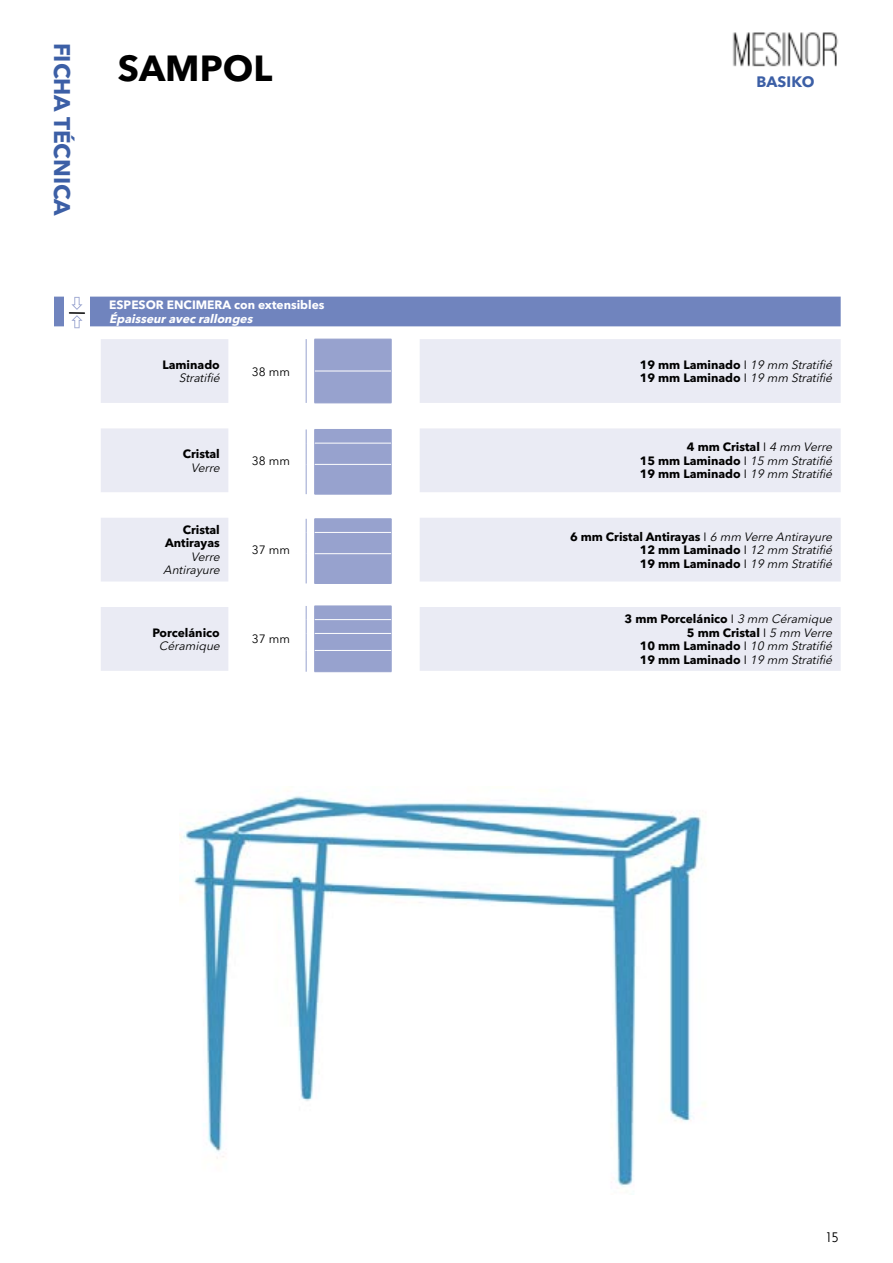
<style>
.page{position:relative;width:893px;height:1263px;background:#fff}
.page>*{position:absolute;margin:0;border:0;box-sizing:border-box;transform-origin:0 0}
.t1{font:700 36px "Avenir Next LT Pro";color:#000}
.t2{font:700 22.5px "Avenir Next LT Pro";color:#3c5fa6}
.t3{font:700 15px "Avenir Next LT Pro";letter-spacing:.01em;color:#3c5fa6}
.t4{font:600 15px "Josefin Sans";color:#000}
.t5{font:700 12px/13.5px "Avenir Next LT Pro";color:#000;text-align:right}
.t6{font:italic 12px/13.5px "Avenir Next LT Pro";color:#000}
.t7{font:700 12px "Avenir Next LT Pro";color:#fff}
.t8{font:italic 700 12px "Avenir Next LT Pro";color:#fff}
.t9{font:12px "Avenir Next LT Pro";color:#000}
.s1{font-weight:700;font-style:normal}
.s2{font-style:normal}
.s3{font-weight:400}
.s4{font-weight:400;font-style:italic}
</style>
<div class="page">
<img style="left:732px;top:32px;width:106px;height:35px">
<svg style="left:101px;top:339px;width:740px;height:332px;fill:#eaebf4"></svg>
<svg style="left:54px;top:297px;width:787px;height:31px;background:#7b8dc3"></svg>
<svg style="left:298px;top:339px;width:93px;height:64px"></svg>
<hr style="left:306px;top:339px;width:1px;height:32px;background:#97a2ce">
<hr style="left:314px;top:339px;width:77px;height:1px;background:#97a2ce">
<hr style="left:314px;top:339px;width:1px;height:32px;background:#97a2ce">
<hr style="left:391px;top:339px;width:1px;height:32px;background:#97a2ce">
<hr style="left:306px;top:371px;width:1px;height:32px;background:#97a2ce">
<hr style="left:314px;top:371px;width:1px;height:32px;background:#97a2ce">
<hr style="left:391px;top:371px;width:1px;height:32px;background:#97a2ce">
<hr style="left:314px;top:403px;width:77px;height:1px;background:#97a2ce">
<hr style="left:315px;top:371px;width:76px;height:1px;background:#fff">
<svg style="left:298px;top:429px;width:94px;height:65px"></svg>
<hr style="left:306px;top:464px;width:1px;height:30px;background:#97a2ce">
<hr style="left:314px;top:464px;width:1px;height:30px;background:#97a2ce">
<hr style="left:391px;top:464px;width:1px;height:30px;background:#97a2ce">
<hr style="left:314px;top:494px;width:77px;height:1px;background:#97a2ce">
<hr style="left:315px;top:443px;width:76px;height:1px;background:#fff">
<hr style="left:315px;top:464px;width:76px;height:1px;background:#fff">
<hr style="left:314px;top:518px;width:77px;height:1px;background:#97a2ce">
<svg style="left:298px;top:519px;width:94px;height:64px"></svg>
<hr style="left:314px;top:583px;width:77px;height:1px;background:#97a2ce">
<hr style="left:315px;top:532px;width:76px;height:1px;background:#fff">
<hr style="left:315px;top:553px;width:76px;height:1px;background:#fff">
<svg style="left:298px;top:606px;width:94px;height:66px"></svg>
<hr style="left:314px;top:671px;width:77px;height:1px;background:#97a2ce">
<hr style="left:315px;top:619px;width:76px;height:1px;background:#fff">
<hr style="left:315px;top:633px;width:76px;height:1px;background:#fff">
<hr style="left:315px;top:650px;width:76px;height:1px;background:#fff">
<img style="left:179px;top:796px;width:526px;height:391px">
<h2 class="t2" style="left:76px;top:43px;width:175px;rotate:90deg">FICHA TÉCNICA</h2>
<h1 class="t1" style="left:118px;top:47px;width:156px">SAMPOL</h1>
<p class="t3" style="left:756px;top:72px;width:60px">BASIKO</p>
<p class="t7" style="left:109px;top:298px;width:217px">ESPESOR ENCIMERA con extensibles</p>
<p class="t8" style="left:109px;top:311px;width:148px">Épaisseuravec rallonges</p>
<p class="t5" style="left:162px;top:358px;width:59px">Laminado</p>
<p class="t6" style="left:179px;top:371px;width:46px">Stratifié</p>
<p class="t9" style="left:252px;top:364px;width:40px">38 mm</p>
<p class="t6" style="left:640px;top:358px;width:197px"><span class="s1">19 mm Laminado</span> <span class="s2">I</span> 19 mm Stratifié<br><span class="s1">19 mm Laminado</span> <span class="s2">I</span> 19 mm Stratifié</p>
<p class="t5" style="left:183px;top:447px;width:39px">Cristal</p>
<p class="t6" style="left:191px;top:461px;width:34px">Verre</p>
<p class="t5" style="left:165px;top:523px;width:56px">Cristal<br>Antirayas</p>
<p class="t6" style="left:163px;top:550px;width:61px;text-align:right">Verre<br>Antirayure</p>
<p class="t5" style="left:153px;top:626px;width:69px">Porcelánico</p>
<p class="t6" style="left:159px;top:639px;width:66px">Céramique</p>
<p class="t9" style="left:252px;top:453px;width:40px">38 mm</p>
<p class="t9" style="left:252px;top:543px;width:40px">37 mm</p>
<p class="t9" style="left:252px;top:632px;width:40px">37 mm</p>
<p class="t5" style="left:640px;top:440px;width:197px;text-align:justify;text-indent:47px">4 mm Cristal <span class="s3">I</span> <span class="s4">4 mm Verre </span>15 mm Laminado <span class="s3">I</span> <span class="s4">15 mm Stratifié </span>19 mm Laminado <span class="s3">I</span> <span class="s4">19 mm Stratifié</span></p>
<p class="t6" style="left:640px;top:530px;width:197px;text-align:justify;text-indent:-70px"><span class="s1">6 mm Cristal Antirayas</span> <span class="s2">I</span> 6 mm Verre Antirayure <span class="s1">12 mm Laminado</span> <span class="s2">I</span> 12 mm Stratifié <span class="s1">19 mm Laminado</span> <span class="s2">I</span> 19 mm Stratifié</p>
<p class="t5" style="left:625px;top:612px;width:212px">3 mm Porcelánico <span class="s3">I</span> <span class="s4">3 mm Céramique<br></span>5 mm Cristal <span class="s3">I</span> <span class="s4">5 mm Verre<br></span>10 mm Laminado <span class="s3">I</span> <span class="s4">10 mm Stratifié<br></span>19 mm Laminado <span class="s3">I</span> <span class="s4">19 mm Stratifié</span></p>
<p class="t4" style="left:827px;top:1228px;width:14px">15</p>
</div>
